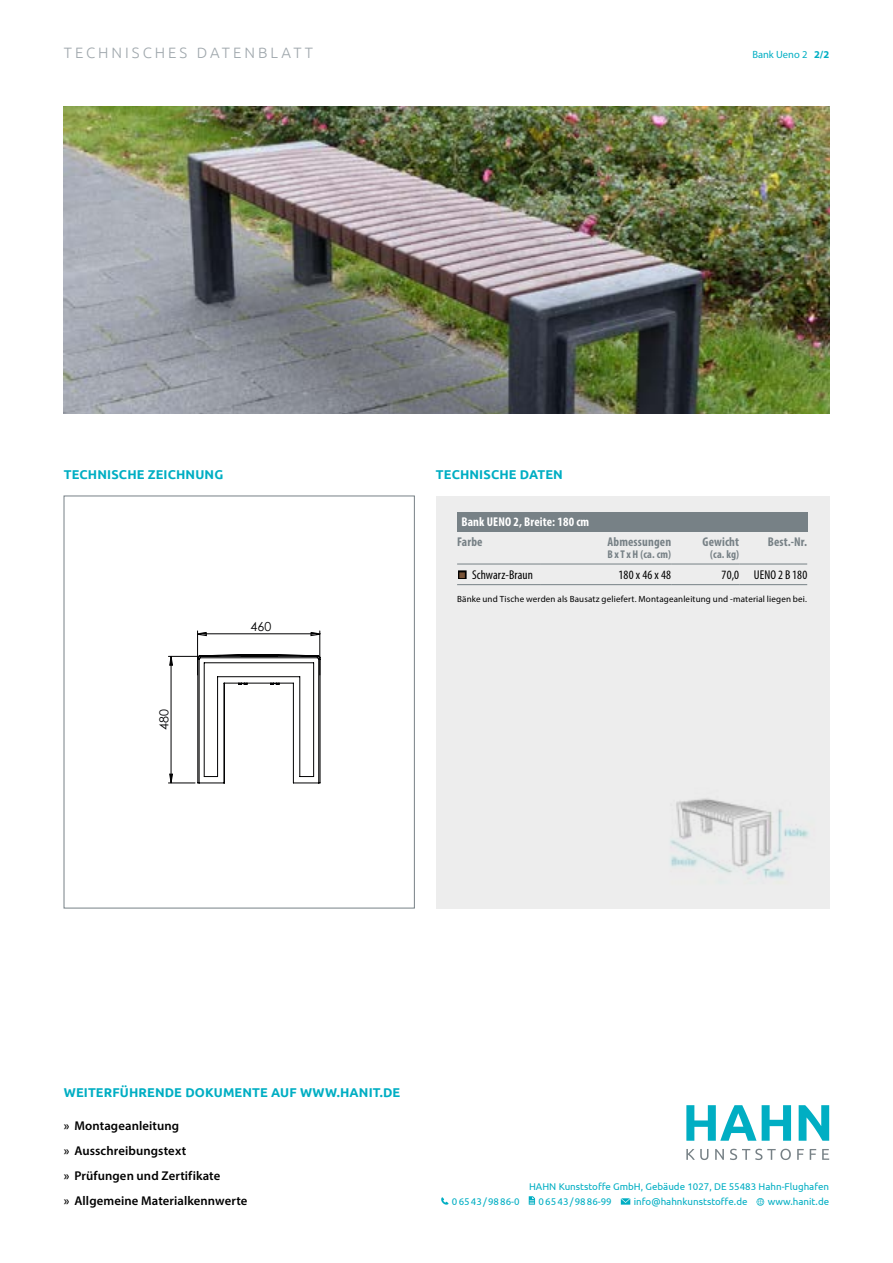
<style>
.page{position:relative;width:893px;height:1263px;background:#fff}
.page>*{position:absolute;margin:0;border:0;box-sizing:border-box;transform-origin:0 0}
.t1{font:300 15px "Ubuntu";letter-spacing:.2em;color:#a0a8ad}
.t2{font:600 12.75px/24.8px "Myriad Pro";letter-spacing:.01em;color:#000}
.t3{font:700 12.75px "Ubuntu";letter-spacing:.01em;color:#00aec3}
.t4{font:condensed 12.75px "Myriad Pro";letter-spacing:.01em;color:#000}
.t5{font:700 condensed 12.75px "Myriad Pro";letter-spacing:.01em;color:#778186}
.t6{font:700 condensed 12.75px "Myriad Pro";letter-spacing:.01em;color:#fff}
.t7{font:12.45px "Century Gothic";color:#020203}
.t8{font:700 condensed 11.25px "Myriad Pro";letter-spacing:.025em;color:#778186}
.t9{font:10.5px "Myriad Pro";color:#00aec3}
.t10{font:9.75px "Ubuntu";color:#00aec3}
.t11{font:9px "Myriad Pro";letter-spacing:.02em;color:#000}
.s1{font-weight:700}
.s2{font-family:"Cambria";font-stretch:normal;font-size:8.25px}
</style>
<div class="page">
<div style="left:436px;top:496px;width:393px;height:412px;background:#ededed"></div>
<img style="left:670px;top:765px;width:160px;height:136px">
<svg style="left:168px;top:654px;width:153px;height:130px"></svg>
<hr style="left:198px;top:633px;width:122px;height:1px;background:#020203">
<svg style="left:310px;top:632px;width:10px;height:4px"></svg>
<svg style="left:198px;top:632px;width:9px;height:4px"></svg>
<hr style="left:320px;top:631px;width:1px;height:44px;background:#020203">
<hr style="left:197px;top:631px;width:1px;height:44px;background:#020203">
<div style="left:457px;top:512px;width:350px;height:19px;background:#778186"></div>
<svg style="left:457px;top:564px;width:15px;height:1px"></svg>
<hr style="left:472px;top:564px;width:68px;height:1px;background:#778186">
<hr style="left:540px;top:564px;width:131px;height:1px;background:#778186">
<hr style="left:671px;top:564px;width:68px;height:1px;background:#778186">
<hr style="left:739px;top:564px;width:68px;height:1px;background:#778186">
<svg style="left:457px;top:584px;width:15px;height:1px"></svg>
<hr style="left:472px;top:584px;width:68px;height:1px;background:#778186">
<hr style="left:540px;top:584px;width:131px;height:1px;background:#778186">
<hr style="left:671px;top:584px;width:68px;height:1px;background:#778186">
<hr style="left:739px;top:584px;width:68px;height:1px;background:#778186">
<img style="left:64px;top:106px;width:765px;height:307px">
<svg style="left:441px;top:1197px;width:7px;height:8px"></svg>
<svg style="left:529px;top:1196px;width:6px;height:9px"></svg>
<svg style="left:621px;top:1198px;width:9px;height:7px"></svg>
<svg style="left:756px;top:1198px;width:8px;height:8px"></svg>
<svg style="left:762px;top:1105px;width:29px;height:36px"></svg>
<svg style="left:799px;top:1105px;width:30px;height:36px"></svg>
<svg style="left:686px;top:1149px;width:143px;height:11px"></svg>
<svg style="left:686px;top:1105px;width:70px;height:36px"></svg>
<h1 class="t1" style="left:64px;top:44px;width:251px">TECHNISCHES DATENBLATT</h1>
<p class="t9" style="left:752px;top:48px;width:78px">Bank Ueno 2 <span class="s1">2/2</span></p>
<h2 class="t3" style="left:64px;top:467px;width:161px">TECHNISCHE ZEICHNUNG</h2>
<h2 class="t3" style="left:436px;top:467px;width:129px">TECHNISCHE DATEN</h2>
<h2 class="t6" style="left:461px;top:514px;width:129px">Bank UENO 2, Breite: 180 cm</h2>
<h2 class="t5" style="left:457px;top:534px;width:27px">Farbe</h2>
<h2 class="t5" style="left:608px;top:534px;width:65px">Abmessungen</h2>
<p class="t8" style="left:607px;top:547px;width:65px">B xTx H (ca. cm)</p>
<h2 class="t5" style="left:702px;top:534px;width:38px">Gewicht</h2>
<p class="t8" style="left:710px;top:547px;width:31px">(ca. kg)</p>
<h2 class="t5" style="left:768px;top:534px;width:41px">Best.-Nr.</h2>
<h2 class="t4" style="left:459px;top:567px;width:76px"><span class="s2">■</span> Schwarz-Braun</h2>
<h2 class="t4" style="left:619px;top:567px;width:54px">180 x 46 x 48</h2>
<h2 class="t4" style="left:722px;top:567px;width:87px">70,0 UENO 2 B 180</h2>
<p class="t7" style="left:155px;top:730px;width:22px;rotate:-90deg">480</p>
<p class="t7" style="left:251px;top:618px;width:22px">460</p>
<p class="t11" style="left:457px;top:594px;width:351px">Bänke und Tische werden als Bausatz geliefert. Montageanleitung und -material liegen bei.</p>
<h2 class="t3" style="left:64px;top:1085px;width:338px">WEITERFÜHRENDE DOKUMENTE AUF WWW.HANIT.DE</h2>
<h2 class="t2" style="left:64px;top:1113px;width:185px">» Montageanleitung<br>» Ausschreibungstext<br>» Prüfungen und Zertifikate<br>» Allgemeine Materialkennwerte</h2>
<p class="t10" style="left:529px;top:1180px;width:302px">HAHN Kunststoffe GmbH, Gebäude 1027, DE 55483 Hahn-Flughafen</p>
<p class="t10" style="left:452px;top:1195px;width:69px">06543/9886-0</p>
<p class="t10" style="left:539px;top:1195px;width:75px">06543/9886-99</p>
<p class="t10" style="left:634px;top:1195px;width:115px">info@hahnkunststoffe.de</p>
<p class="t10" style="left:768px;top:1195px;width:63px">www.hanit.de</p>
</div>
